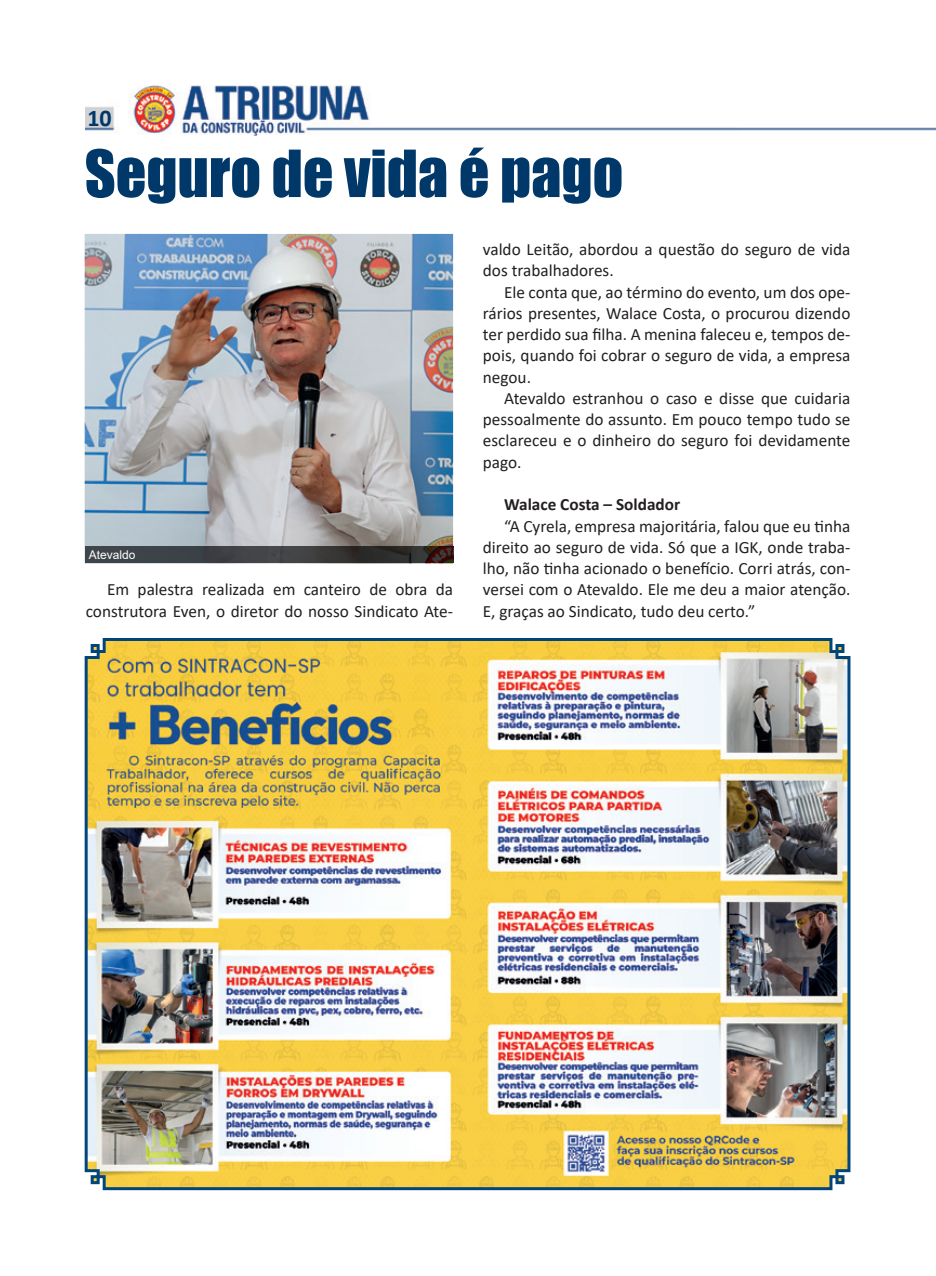
<style>
.page{position:relative;width:936px;height:1276px;background:#fff}
.page>*{position:absolute;margin:0;border:0;box-sizing:border-box;transform-origin:0 0}
.t1{font:60px "Impact";color:#00386a}
.t2{font:700 24px "Calibri";color:#00386a}
.t3{font:17.25px/21.3px "Calibri";color:#231f20;text-align:justify}
.t4{font:700 17.25px "Calibri";color:#231f20}
.t5{font:12px "Arial";color:#fff}
</style>
<div class="page">
<img style="left:86px;top:85px;width:653px;height:50px">
<img style="left:739px;top:127px;width:196px;height:4px">
<img style="left:84px;top:638px;width:767px;height:553px">
<img style="left:85px;top:234px;width:368px;height:313px">
<img style="left:85px;top:547px;width:368px;height:16px">
<h2 class="t2" style="left:87px;top:101px;width:26px">10</h2>
<h1 class="t1" style="left:85px;top:127px;width:540px">Seguro de vida é pago</h1>
<p class="t5" style="left:89px;top:547px;width:48px">Atevaldo</p>
<p class="t3" style="left:86px;top:578px;width:369px;text-align:right">Em palestra realizada em canteiro de obra da construtora Even, o diretor do nosso Sindicato Ate-</p>
<p class="t3" style="left:483px;top:238px;width:369px">valdo Leitão, abordou a questão do seguro de vida dos trabalhadores.</p>
<p class="t3" style="left:483px;top:281px;width:369px;text-indent:21px">Ele conta que, ao término do evento, um dos ope&shy;rários presentes, Walace Costa, o procurou dizendo ter perdido sua filha. A menina faleceu e, tempos de&shy;pois, quando foi cobrar o seguro de vida, a empresa negou.</p>
<p class="t3" style="left:483px;top:387px;width:369px;text-indent:21px">Atevaldo estranhou o caso e disse que cuidaria pessoalmente do assunto. Em pouco tempo tudo se esclareceu e o dinheiro do seguro foi devidamente pago.</p>
<p class="t4" style="left:504px;top:492px;width:178px">Walace Costa – Soldador</p>
<p class="t3" style="left:483px;top:515px;width:369px;text-indent:21px">“A Cyrela, empresa majoritária, falou que eu tinha direito ao seguro de vida. Só que a IGK, onde traba&shy;lho, não tinha acionado o benefício. Corri atrás, con&shy;versei com o Atevaldo. Ele me deu a maior atenção.<br>E, graças ao Sindicato, tudo deu certo.”</p>
</div>
